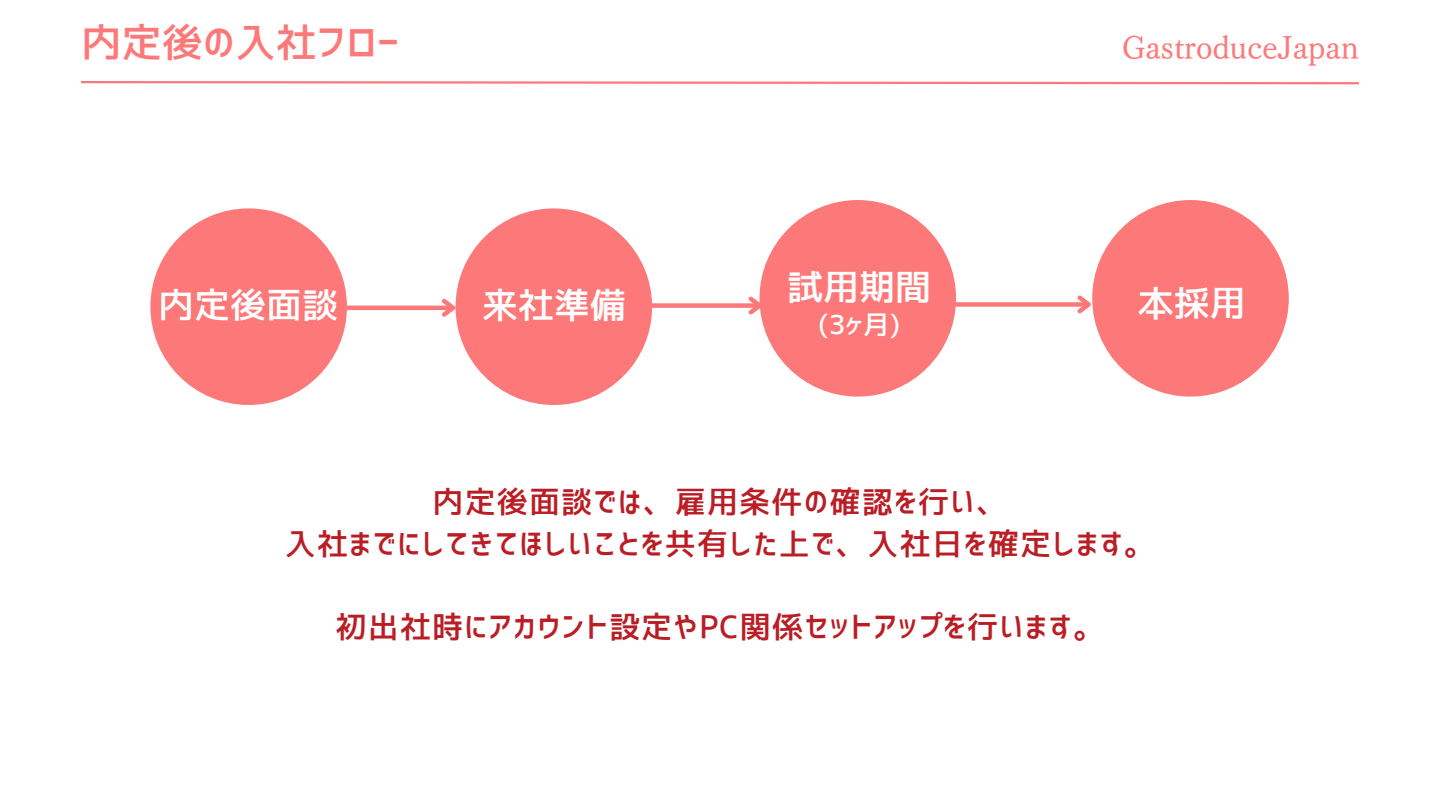
<style>
.page{position:relative;width:1440px;height:810px;background:#fff}
.page>*{position:absolute;margin:0;border:0;box-sizing:border-box;transform-origin:0 0}
.t1{font:40.5px "Corporate Logo Medium";color:#fd7979}
.t2{font:36px "Corporate Logo Medium";color:#fff}
.t3{font:31.05px "Corporate Logo Medium";letter-spacing:.035em;color:#ba1d24}
.t4{font:30px "Canva UD Mincho Pr 6 N M";color:#fd7979}
.t5{font:26.25px "Corporate Logo Medium";color:#fff}
</style>
<div class="page">
<svg style="left:81px;top:81px;width:1278px;height:4px"></svg>
<hr style="left:305px;top:306px;width:148px;height:4px;background:#fd7979">
<svg style="left:438px;top:295px;width:19px;height:26px"></svg>
<div style="left:150px;top:208px;width:197px;height:197px;background:#fd7979;border-radius:50%"></div>
<div style="left:760px;top:200px;width:196px;height:197px;background:#fd7979;border-radius:50%"></div>
<div style="left:611px;top:303px;width:149px;height:5px;background:#fd7979"></div>
<svg style="left:744px;top:293px;width:18px;height:26px"></svg>
<div style="left:456px;top:208px;width:196px;height:197px;background:#fd7979;border-radius:50%"></div>
<div style="left:940px;top:302px;width:149px;height:5px;background:#fd7979"></div>
<svg style="left:1073px;top:295px;width:20px;height:19px"></svg>
<div style="left:1092px;top:200px;width:197px;height:197px;background:#fd7979;border-radius:50%"></div>
<p class="t1" style="left:81px;top:22px;width:320px">内定後の入社フロー</p>
<p class="t4" style="left:1122px;top:33px;width:238px">GastroduceJapan</p>
<p class="t2" style="left:158px;top:287px;width:181px">内定後面談</p>
<p class="t2" style="left:482px;top:287px;width:145px">来社準備</p>
<p class="t2" style="left:787px;top:269px;width:145px">試用期間</p>
<p class="t5" style="left:818px;top:312px;width:84px">(3ヶ月)</p>
<p class="t2" style="left:1138px;top:285px;width:109px">本採用</p>
<p class="t3" style="left:433px;top:487px;width:576px">内定後面談では、雇用条件の確認を行い、</p>
<p class="t3" style="left:285px;top:528px;width:872px">入社までにしてきてほしいことを共有した上で、入社日を確定します。</p>
<p class="t3" style="left:336px;top:612px;width:770px">初出社時にアカウント設定やPC関係セットアップを行います。</p>
</div>
